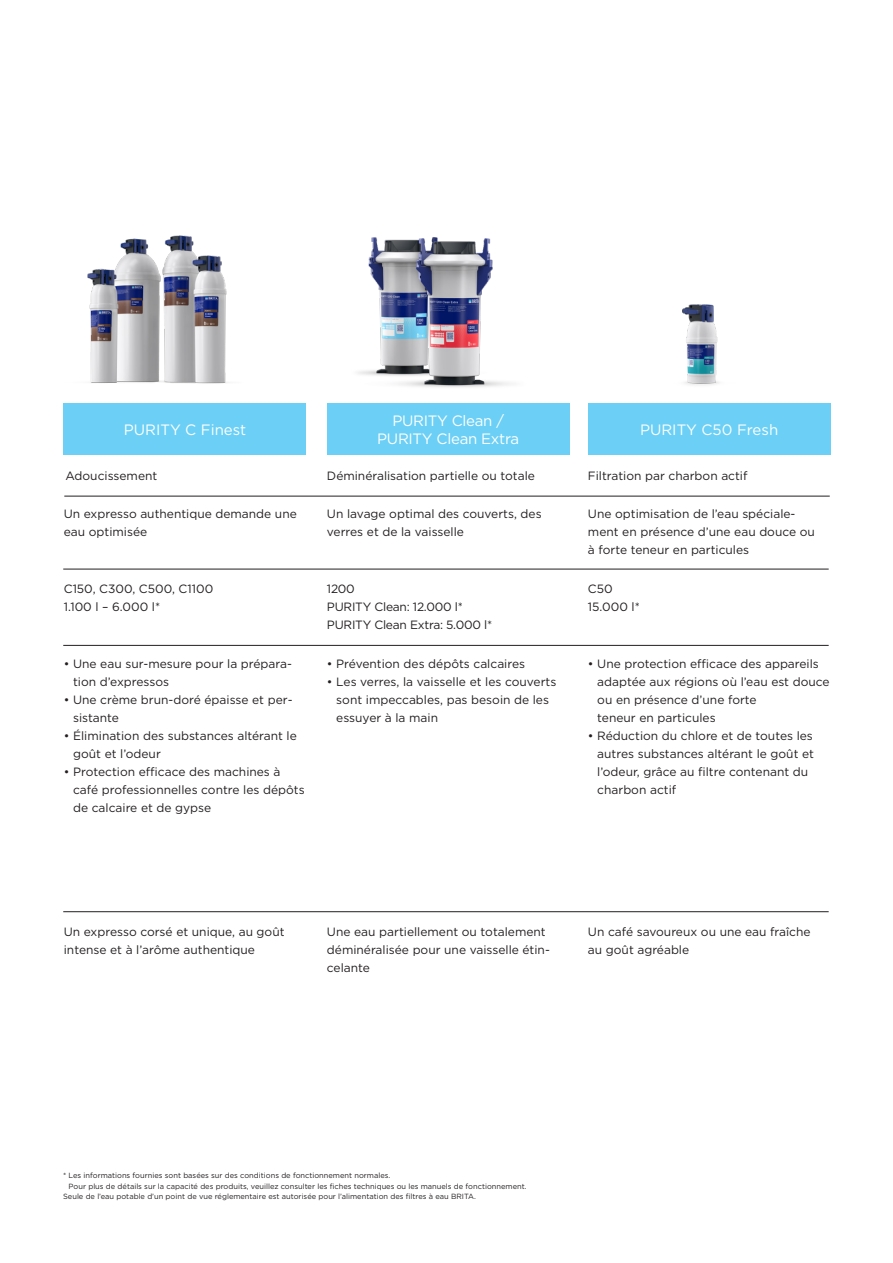
<style>
.page{position:relative;width:893px;height:1263px;background:#fff}
.page>*{position:absolute;margin:0;border:0;box-sizing:border-box;transform-origin:0 0}
.t1{font:15px/18px "Gotham";letter-spacing:-.02em;color:#fff;text-align:center}
.t2{font:15px "Gotham";color:#fff}
.t3{font:12px/18px "Gotham";color:#231f20}
.t4{font:12px/18px "Gotham";letter-spacing:-.02em;color:#231f20}
.t5{font:7.5px "Gotham";color:#231f20}
</style>
<div class="page">
<hr style="left:64px;top:496px;width:766px;height:1px;background:#231f20">
<hr style="left:63px;top:569px;width:766px;height:1px;background:#231f20">
<hr style="left:63px;top:645px;width:766px;height:1px;background:#231f20">
<hr style="left:63px;top:911px;width:766px;height:1px;background:#231f20">
<div style="left:64px;top:403px;width:242px;height:51px;background:#6bcff6"></div>
<img style="left:358px;top:237px;width:152px;height:150px">
<div style="left:588px;top:403px;width:242px;height:51px;background:#6bcff6"></div>
<div style="left:327px;top:403px;width:242px;height:51px;background:#6bcff6"></div>
<img style="left:682px;top:304px;width:37px;height:81px">
<img style="left:63px;top:235px;width:165px;height:169px">
<p class="t2" style="left:124px;top:420px;width:124px">PURITY C Finest</p>
<p class="t3" style="left:65px;top:467px;width:93px">Adoucissement</p>
<p class="t3" style="left:64px;top:504px;width:235px">Un expresso authentique demande une eau optimisée</p>
<p class="t3" style="left:64px;top:579px;width:151px">C150, C300, C500, C1100<br>1.100 l – 6.000 l*</p>
<p class="t3" style="left:73px;top:655px;width:220px;text-indent:-9px">• Une eau sur-mesure pour la prépara&shy;tion d’expressos</p>
<p class="t3" style="left:73px;top:691px;width:221px;text-indent:-9px">• Une crème brun-doré épaisse et per&shy;sistante</p>
<p class="t3" style="left:73px;top:727px;width:225px;text-indent:-9px">• Élimination des substances altérant le goût et l’odeur</p>
<p class="t3" style="left:73px;top:763px;width:233px;text-indent:-9px">• Protection efficace des machines à café professionnelles contre les dépôts de calcaire et de gypse</p>
<p class="t1" style="left:377px;top:411px;width:143px">PURITY Clean /<br>PURITY Clean Extra</p>
<p class="t3" style="left:327px;top:467px;width:210px">Déminéralisation partielle ou totale</p>
<p class="t3" style="left:327px;top:504px;width:216px">Un lavage optimal des couverts, des verres et de la vaisselle</p>
<p class="t4" style="left:327px;top:579px;width:167px">1200<br>PURITY Clean: 12.000 l*<br>PURITY Clean Extra: 5.000 l*</p>
<p class="t3" style="left:327px;top:655px;width:200px">• Prévention des dépôts calcaires</p>
<p class="t3" style="left:336px;top:673px;width:222px;text-indent:-9px">• Les verres, la vaisselle et les couverts sont impeccables, pas besoin de les essuyer à la main</p>
<p class="t2" style="left:640px;top:420px;width:140px">PURITY C50 Fresh</p>
<p class="t3" style="left:588px;top:467px;width:161px">Filtration par charbon actif</p>
<p class="t3" style="left:588px;top:504px;width:229px">Une optimisation de l’eau spéciale&shy;ment en présence d’une eau douce ou à forte teneur en particules</p>
<p class="t3" style="left:588px;top:579px;width:53px">C50<br>15.000 l*</p>
<p class="t3" style="left:597px;top:655px;width:234px;text-indent:-9px">• Une protection efficace des appareils adaptée aux régions où l’eau est douce ou en présence d’une forte<br>teneur en particules</p>
<p class="t3" style="left:597px;top:727px;width:218px;text-indent:-9px">• Réduction du chlore et de toutes les autres substances altérant le goût et l’odeur, grâce au filtre contenant du charbon actif</p>
<p class="t3" style="left:64px;top:922px;width:222px">Un expresso corsé et unique, au goût intense et à l’arôme authentique</p>
<p class="t3" style="left:327px;top:922px;width:224px">Une eau partiellement ou totalement déminéralisée pour une vaisselle étin&shy;celante</p>
<p class="t3" style="left:588px;top:922px;width:224px">Un café savoureux ou une eau fraîche au goût agréable</p>
<p class="t5" style="left:63px;top:1171px;width:329px">* Les informations fournies sont basées sur des conditions de fonctionnement normales.</p>
<p class="t5" style="left:69px;top:1181px;width:459px">Pour plus de détails sur la capacité des produits, veuillez consulter les fiches techniques ou les manuels de fonctionnement.</p>
<p class="t5" style="left:63px;top:1192px;width:414px">Seule de l’eau potable d’un point de vue réglementaire est autorisée pour l’alimentation des filtres à eau BRITA.</p>
</div>
